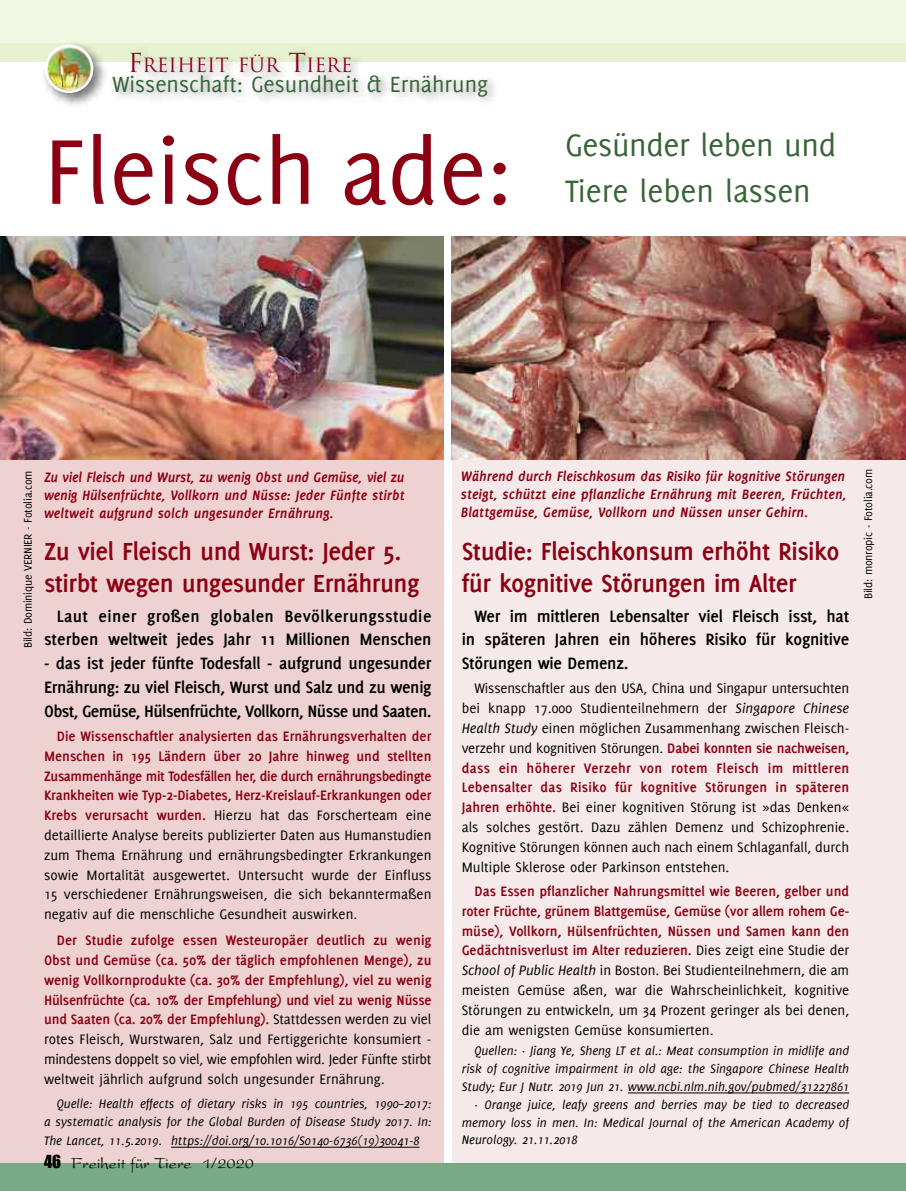
<style>
.page{position:relative;width:906px;height:1191px;background:#fff}
.page>*{position:absolute;margin:0;border:0;box-sizing:border-box;transform-origin:0 0}
.t1{font:100.5px "Delicious";color:#8c0013}
.t2{font:33.9px "Delicious";letter-spacing:-.01em;color:#376536}
.t3{font:700 27px/31.5px "Delicious";letter-spacing:-.02em;color:#8c0013}
.t4{font:24px "Delicious";color:#376536}
.t5{font:19.2px "Trajan";color:#8c0013}
.t6{font:700 18px/23.7px "Delicious";letter-spacing:-.01em;color:#000;text-align:justify}
.t7{font:700 18px/23.7px "Delicious";letter-spacing:.01em;color:#000;text-align:right}
.t8{font:16.5px "President";color:#000}
.t9{font:15px/19.8px "Delicious";color:#000;text-align:justify}
.t10{font:700 15px/19.8px "Delicious";letter-spacing:-.01em;color:#8c0013;text-align:justify}
.t11{font:italic 700 15px/18px "Delicious";color:#8c0013;text-align:justify}
.t12{font:italic 13.5px/17.9px "Delicious";color:#000;text-align:right}
.t13{font:12px "Delicious";letter-spacing:-.02em;color:#000}
.s1{font-size:25.5px}
.s2{font-weight:700;color:#8c0013}
.s3{font-weight:400;color:#000}
.s4{font-family:"Impact"}
.s5{font-style:italic}
</style>
<div class="page">
<div style="left:452px;top:236px;width:454px;height:938px;background:#f6e9e9"></div>
<div style="left:0;top:236px;width:443px;height:937px;background:#eed2d2"></div>
<div style="left:0;top:1163px;width:906px;height:28px;background:#76ab86"></div>
<hr style="left:628px;top:1092px;width:221px;height:1px;background:#000">
<div style="left:0;top:0;width:906px;height:44px;background:#f0f8e3"></div>
<div style="left:0;top:43px;width:906px;height:18px;background:#e7f3d0"></div>
<img style="left:38px;top:41px;width:75px;height:65px">
<img style="left:45px;top:44px;width:48px;height:49px">
<img style="left:451px;top:237px;width:455px;height:222px">
<img style="left:0;top:237px;width:443px;height:222px">
<hr style="left:171px;top:1147px;width:248px;height:1px;background:#000">
<p class="t5" style="left:128px;top:54px;width:226px"><span class="s1">F</span>REIHEIT FÜR <span class="s1">T</span>IERE</p>
<h3 class="t4" style="left:112px;top:75px;width:377px">Wissenschaft: Gesundheit &amp; Ernährung</h3>
<h1 class="t1" style="left:44px;top:134px;width:469px">Fleisch ade:</h1>
<h2 class="t2" style="left:565px;top:133px;width:272px">Gesünder leben und</h2>
<h2 class="t2" style="left:565px;top:179px;width:247px">Tiere leben lassen</h2>
<p class="t13" style="left:23px;top:648px;width:179px;rotate:-90deg">Bild: Dominique VERNIER - Fotolia.com</p>
<p class="t11" style="left:44px;top:469px;width:362px">Zu viel Fleisch und Wurst, zu wenig Obst und Gemüse, viel zu wenig Hülsenfrüchte, Vollkorn und Nüsse: Jeder Fünfte stirbt weltweit aufgrund solch ungesunder Ernährung.</p>
<h3 class="t3" style="left:44px;top:537px;width:377px">Zu viel Fleisch und Wurst: Jeder 5. stirbt wegen ungesunder Ernährung</h3>
<p class="t7" style="left:44px;top:605px;width:389px">Laut einer großen globalen Bevölkerungsstudie sterben weltweit jedes Jahr 11 Millionen Menschen</p>
<p class="t6" style="left:44px;top:652px;width:389px">- das ist jeder fünfte Todesfall - aufgrund ungesunder Ernährung: zu viel Fleisch, Wurst und Salz und zu wenig Obst, Gemüse, Hülsenfrüchte, Vollkorn, Nüsse und Saaten.</p>
<p class="t9" style="left:44px;top:727px;width:389px;text-indent:13px"><span class="s2">Die Wissenschaftler analysierten das Ernährungsverhalten der Menschen in 195 Ländern über 20 Jahre hinweg und stellten Zusammenhänge mit Todesfällen her, die durch ernährungsbedingte Krankheiten wie Typ-2-Diabetes, Herz-Kreislauf-Erkrankungen oder Krebs verursacht wurden.</span> Hierzu hat das Forscherteam eine detaillierte Analyse bereits publizierter Daten aus Humanstudien zum Thema Ernährung und ernährungsbedingter Erkrankungen sowie Mortalität ausgewertet. Untersucht wurde der Einfluss 15 verschiedener Ernährungsweisen, die sich bekanntermaßen negativ auf die menschliche Gesundheit auswirken.</p>
<p class="t10" style="left:44px;top:931px;width:389px;text-indent:13px">Der Studie zufolge essen Westeuropäer deutlich zu wenig Obst und Gemüse (ca. 50% der täglich empfohlenen Menge), zu wenig Vollkornprodukte (ca. 30% der Empfehlung), viel zu wenig Hülsenfrüchte (ca. 10% der Empfehlung) und viel zu wenig Nüsse und Saaten (ca. 20% der Empfehlung). <span class="s3">Stattdessen werden zu viel rotes Fleisch, Wurstwaren, Salz und Fertiggerichte konsumiert - mindestens doppelt so viel, wie empfohlen wird. Jeder Fünfte stirbt weltweit jährlich aufgrund solch ungesunder Ernährung.</span></p>
<p class="t12" style="left:44px;top:1094px;width:389px">Quelle: Health effects of dietary risks in 195 countries, 1990–2017:<br>a systematic analysis for the Global Burden of Disease Study 2017. In:</p>
<p class="t12" style="left:44px;top:1131px;width:377px">The Lancet, 11.5.2019. https://doi.org/10.1016/S0140-6736(19)30041-8</p>
<p class="t8" style="left:44px;top:1158px;width:212px"><span class="s4">46</span> Freiheit für Tiere 1/2020</p>
<p class="t11" style="left:461px;top:468px;width:387px">Während durch Fleischkosum das Risiko für kognitive Störungen steigt, schützt eine pflanzliche Ernährung mit Beeren, Früchten, Blattgemüse, Gemüse, Vollkorn und Nüssen unser Gehirn.</p>
<p class="t13" style="left:864px;top:599px;width:132px;rotate:-90deg">Bild: monropic - Fotolia.com</p>
<h3 class="t3" style="left:462px;top:537px;width:379px">Studie: Fleischkonsum erhöht Risiko für kognitive Störungen im Alter</h3>
<p class="t6" style="left:462px;top:605px;width:389px;text-indent:13px">Wer im mittleren Lebensalter viel Fleisch isst, hat in späteren Jahren ein höheres Risiko für kognitive Störungen wie Demenz.</p>
<p class="t9" style="left:462px;top:679px;width:389px;text-indent:13px">Wissenschaftler aus den USA, China und Singapur untersuchten bei knapp 17.000 Studienteilnehmern der <span class="s5">Singapore Chinese Health Study</span> einen möglichen Zusammenhang zwischen Fleisch&shy;verzehr und kognitiven Störungen. <span class="s2">Dabei konnten sie nachweisen, dass ein höherer Verzehr von rotem Fleisch im mittleren Lebensalter das Risiko für kognitive Störungen in späteren Jahren erhöhte.</span> Bei einer kognitiven Störung ist »das Denken« als solches gestört. Dazu zählen Demenz und Schizophrenie.<br>Kognitive Störungen können auch nach einem Schlaganfall, durch Multiple Sklerose oder Parkinson entstehen.</p>
<p class="t9" style="left:462px;top:882px;width:389px;text-indent:13px"><span class="s2">Das Essen pflanzlicher Nahrungsmittel wie Beeren, gelber und roter Früchte, grünem Blattgemüse, Gemüse (vor allem rohem Ge&shy;müse), Vollkorn, Hülsenfrüchten, Nüssen und Samen kann den Gedächtnisverlust im Alter reduzieren.</span> Dies zeigt eine Studie der <span class="s5">School of Public Health</span> in Boston. Bei Studienteilnehmern, die am meisten Gemüse aßen, war die Wahrscheinlichkeit, kognitive Störungen zu entwickeln, um 34 Prozent geringer als bei denen, die am wenigsten Gemüse konsumierten.</p>
<p class="t12" style="left:474px;top:1041px;width:376px">Quellen: · Jiang Ye, Sheng LT et al.: Meat consumption in midlife and</p>
<p class="t12" style="left:462px;top:1059px;width:389px">risk of cognitive impairment in old age: the Singapore Chinese Health</p>
<p class="t12" style="left:462px;top:1077px;width:389px">Study; Eur J Nutr. 2019 Jun 21. www.ncbi.nlm.nih.gov/pubmed/31227861</p>
<p class="t12" style="left:474px;top:1095px;width:376px">· Orange juice, leafy greens and berries may be tied to decreased</p>
<p class="t12" style="left:462px;top:1113px;width:389px">memory loss in men. In: Medical Journal of the American Academy of</p>
<p class="t12" style="left:462px;top:1130px;width:117px">Neurology. 21.11.2018</p>
</div>
